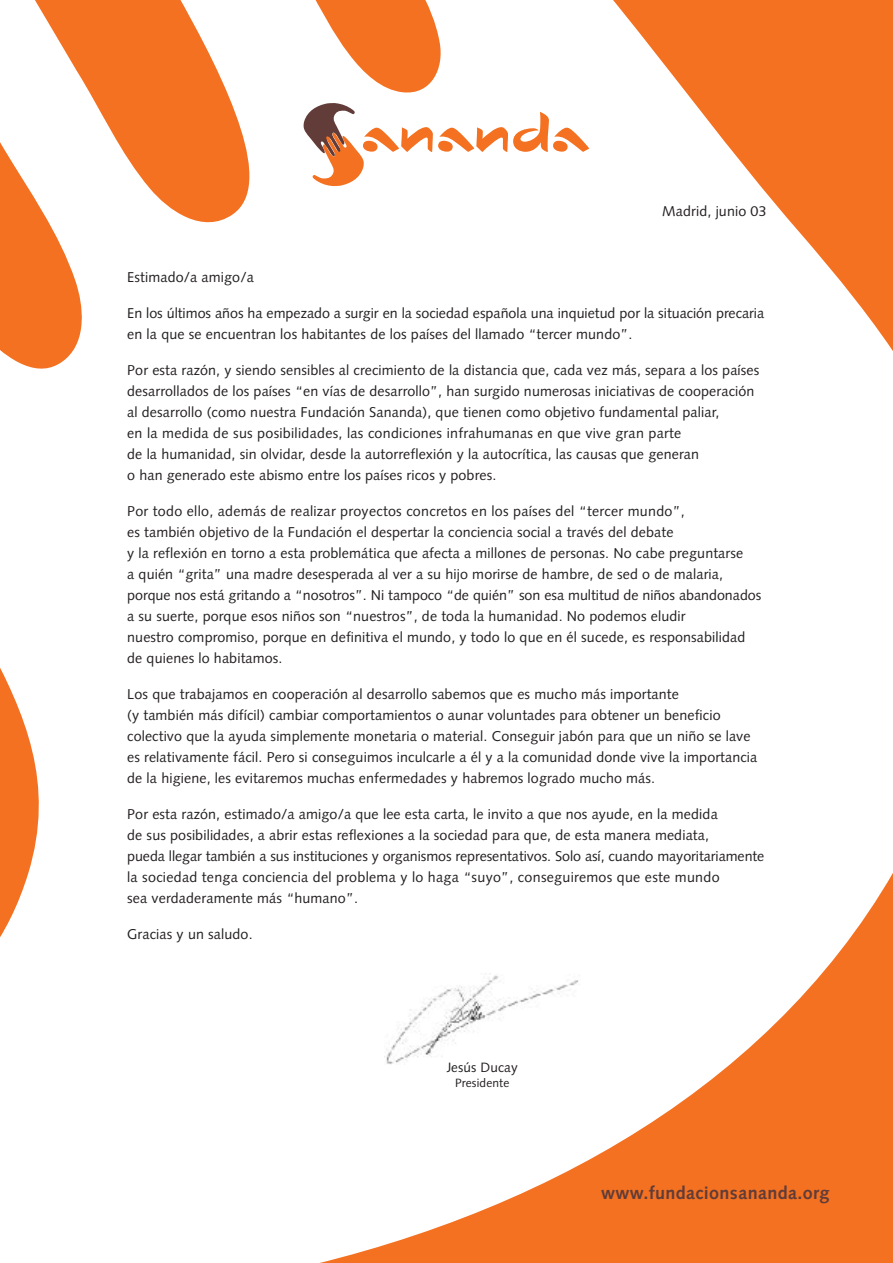
<style>
.page{position:relative;width:893px;height:1263px;background:#fff}
.page>*{position:absolute;margin:0;border:0;box-sizing:border-box;transform-origin:0 0}
.t1{font:700 18px "Syntax";letter-spacing:.02em;color:#613c38}
.t2{font:14.25px/21px "Syntax";letter-spacing:.01em;color:#231f20}
.t3{font:13.5px "Syntax";letter-spacing:.01em;color:#231f20}
.t4{font:12px "Syntax";letter-spacing:.01em;color:#231f20}
</style>
<div class="page">
<svg style="left:303px;top:103px;width:286px;height:83px"></svg>
<svg style="left:35px;top:0;width:215px;height:223px;fill:#f37121"></svg>
<svg style="left:315px;top:0;width:126px;height:93px"></svg>
<svg style="left:613px;top:0;width:280px;height:351px"></svg>
<svg style="left:0;top:668px;width:39px;height:269px"></svg>
<svg style="left:0;top:120px;width:86px;height:249px"></svg>
<svg style="left:320px;top:873px;width:573px;height:390px"></svg>
<p class="t2" style="left:662px;top:200px;width:106px">Madrid, junio 03</p>
<p class="t2" style="left:127px;top:266px;width:128px">Estimado/a amigo/a</p>
<p class="t2" style="left:127px;top:302px;width:638px">En los últimos años ha empezado a surgir en la sociedad española una inquietud por la situación precaria en la que se encuentran los habitantes de los países del llamado “tercer mundo”.</p>
<p class="t2" style="left:127px;top:359px;width:634px">Por esta razón, y siendo sensibles al crecimiento de la distancia que, cada vez más, separa a los países desarrollados de los países “en vías de desarrollo”, han surgido numerosas iniciativas de cooperación al desarrollo (como nuestra Fundación Sananda), que tienen como objetivo fundamental paliar,<br>en la medida de sus posibilidades, las condiciones infrahumanas en que vive gran parte<br>de la humanidad, sin olvidar, desde la autorreflexión y la autocrítica, las causas que generan<br>o han generado este abismo entre los países ricos y pobres.</p>
<p class="t2" style="left:127px;top:500px;width:636px">Por todo ello, además de realizar proyectos concretos en los países del “tercer mundo”,<br>es también objetivo de la Fundación el despertar la conciencia social a través del debate<br>y la reflexión en torno a esta problemática que afecta a millones de personas. No cabe preguntarse<br>a quién “grita” una madre desesperada al ver a su hijo morirse de hambre, de sed o de malaria, porque nos está gritando a “nosotros”. Ni tampoco “de quién” son esa multitud de niños abandonados a su suerte, porque esos niños son “nuestros”, de toda la humanidad. No podemos eludir<br>nuestro compromiso, porque en definitiva el mundo, y todo lo que en él sucede, es responsabilidad de quienes lo habitamos.</p>
<p class="t2" style="left:127px;top:683px;width:632px">Los que trabajamos en cooperación al desarrollo sabemos que es mucho más importante<br>(y también más difícil) cambiar comportamientos o aunar voluntades para obtener un beneficio colectivo que la ayuda simplemente monetaria o material. Conseguir jabón para que un niño se lave es relativamente fácil. Pero si conseguimos inculcarle a él y a la comunidad donde vive la importancia de la higiene, les evitaremos muchas enfermedades y habremos logrado mucho más.</p>
<p class="t2" style="left:127px;top:803px;width:639px">Por esta razón, estimado/a amigo/a que lee esta carta, le invito a que nos ayude, en la medida<br>de sus posibilidades, a abrir estas reflexiones a la sociedad para que, de esta manera mediata,<br>pueda llegar también a sus instituciones y organismos representativos. Solo así, cuando mayoritariamente la sociedad tenga conciencia del problema y lo haga “suyo”, conseguiremos que este mundo<br>sea verdaderamente más “humano”.</p>
<p class="t2" style="left:127px;top:923px;width:127px">Gracias y un saludo.</p>
<p class="t3" style="left:447px;top:1059px;width:73px">Jesús Ducay</p>
<p class="t4" style="left:455px;top:1075px;width:56px">Presidente</p>
<p class="t1" style="left:601px;top:1183px;width:230px">www.fundacionsananda.org</p>
</div>
